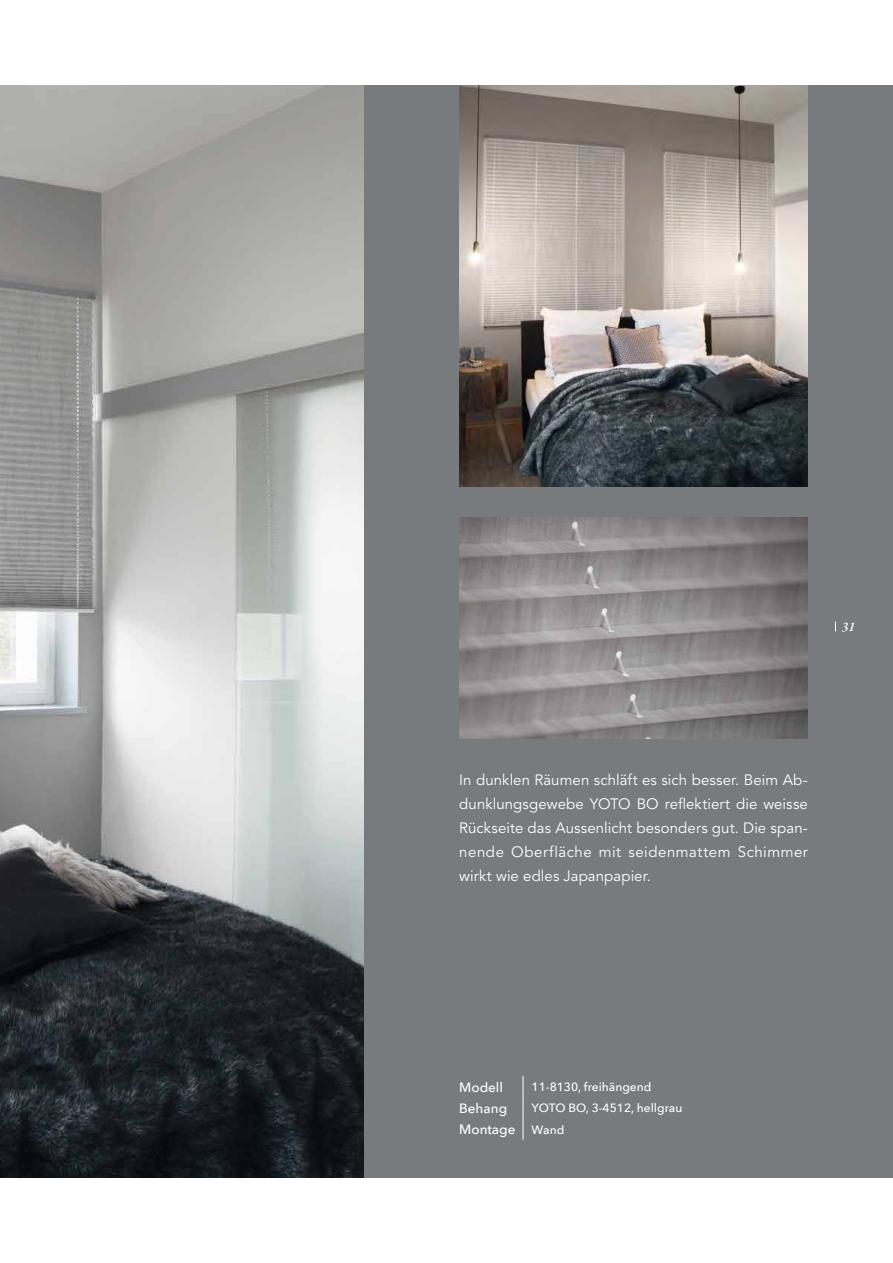
<style>
.page{position:relative;width:893px;height:1263px;background:#fff}
.page>*{position:absolute;margin:0;border:0;box-sizing:border-box;transform-origin:0 0}
.t1{font:15px/24px "Avenir";letter-spacing:.025em;color:#fff;text-align:justify}
.t2{font:500 13.5px "Avenir Next LT Com";color:#fff}
.t3{font:italic 600 13.5px "Garamond Premr Pro";color:#fff}
.t4{font:500 12px "Avenir Next LT Com";color:#fff}
.s1{font-size:12px}
</style>
<div class="page">
<div style="left:364px;top:85px;width:529px;height:1093px;background:#787b7e"></div>
<img style="left:0;top:85px;width:364px;height:1093px">
<img style="left:459px;top:85px;width:349px;height:401px">
<img style="left:459px;top:517px;width:349px;height:221px">
<svg style="left:523px;top:1076px;width:1px;height:64px"></svg>
<p class="t3" style="left:842px;top:618px;width:15px">31</p>
<p class="t1" style="left:459px;top:769px;width:350px">In dunklen Räumen schläft es sich besser. Beim Ab&shy;dunklungsgewebe YOTO BO reflektiert die weisse Rückseite das Aussenlicht besonders gut. Die span&shy;nende Oberfläche mit seidenmattem Schimmer wirkt wie edles Japanpapier.</p>
<p class="t2" style="left:459px;top:1079px;width:45px">Modell</p>
<p class="t4" style="left:531px;top:1080px;width:121px">11-8130, freihängend</p>
<p class="t2" style="left:459px;top:1100px;width:49px">Behang</p>
<p class="t4" style="left:531px;top:1101px;width:152px">YOTO BO, 3-4512, hellgrau</p>
<p class="t2" style="left:459px;top:1121px;width:107px">Montage <span class="s1">Wand</span></p>
</div>
